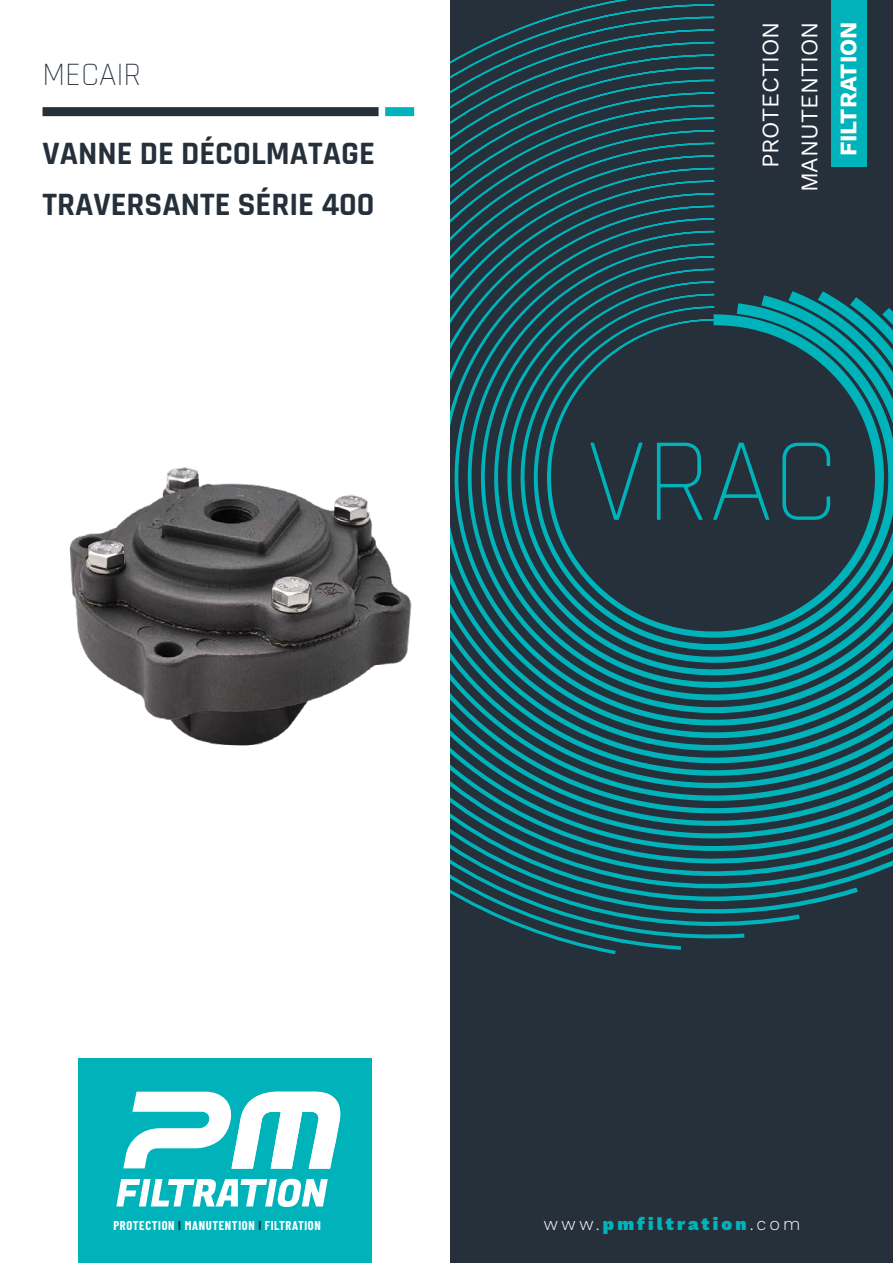
<style>
.page{position:relative;width:893px;height:1263px;background:#fff}
.page>*{position:absolute;margin:0;border:0;box-sizing:border-box;transform-origin:0 0}
.t1{font:300 120px "Rajdhani";color:#00b3ba}
.t2{font:700 33px/51px "Rajdhani";color:#25303b}
.t3{font:300 33px "Rajdhani";color:#25303b}
.t4{font:23.4px/39px "Work Sans";color:#fff;text-align:right}
.t5{font:700 23.4px "Work Sans";color:#fff}
.t6{font:900 18px "Work Sans";letter-spacing:.175em;color:#00b3ba}
.t7{font:700 12.45px "Barlow Condensed";letter-spacing:.05em;color:#fff}
.s1{color:#25303b}
.s2{font-weight:300;color:#fff}
</style>
<div class="page">
<div style="left:451px;top:0;width:442px;height:1263px;background:#25303b"></div>
<svg style="left:859px;top:299px;width:34px;height:579px"></svg>
<svg style="left:801px;top:291px;width:58px;height:615px"></svg>
<svg style="left:745px;top:291px;width:56px;height:634px"></svg>
<svg style="left:716px;top:303px;width:29px;height:635px"></svg>
<svg style="left:451px;top:0;width:265px;height:955px"></svg>
<div style="left:831px;top:0;width:36px;height:167px;background:#00b3ba"></div>
<div style="left:79px;top:1059px;width:293px;height:204px;background:#00b3ba"></div>
<svg style="left:116px;top:1179px;width:212px;height:28px"></svg>
<svg style="left:123px;top:1091px;width:218px;height:78px"></svg>
<img style="left:69px;top:429px;width:382px;height:345px">
<div style="left:43px;top:107px;width:336px;height:9px;background:#25303b"></div>
<div style="left:385px;top:107px;width:29px;height:9px;background:#00b3ba"></div>
<p class="t3" style="left:43px;top:56px;width:100px">MECAIR</p>
<p class="t2" style="left:43px;top:129px;width:334px">VANNE DE DÉCOLMATAGE<br>TRAVERSANTE SÉRIE 400</p>
<p class="t4" style="left:752px;top:192px;width:173px;rotate:-90deg">PROTECTION<br>MANUTENTION</p>
<p class="t5" style="left:835px;top:156px;width:136px;rotate:-90deg">FILTRATION</p>
<h1 class="t1" style="left:587px;top:415px;width:253px">VRAC</h1>
<p class="t7" style="left:113px;top:1217px;width:209px">PROTECTION <span class="s1">I</span> MANUTENTION <span class="s1">I</span> FILTRATION</p>
<p class="t6" style="left:543px;top:1214px;width:259px"><span class="s2">www.</span>pmfiltration<span class="s2">.com</span></p>
</div>
